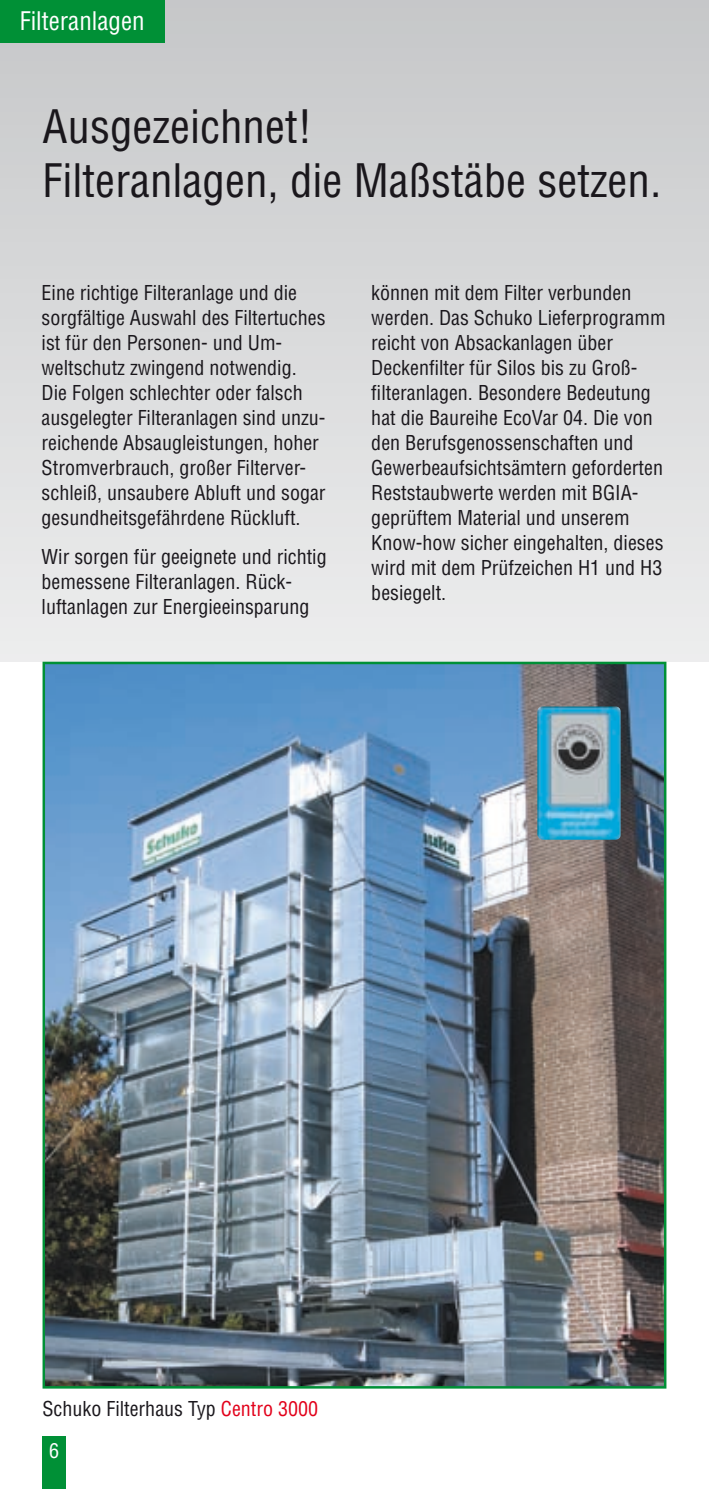
<style>
.page{position:relative;width:709px;height:1489px;background:#fff}
.page>*{position:absolute;margin:0;border:0;box-sizing:border-box;transform-origin:0 0}
.t1{font:condensed 45px/54px "Helvetica";color:#1a171c}
.t2{font:condensed 25px "Helvetica";color:#fff}
.t3{font:condensed 20px/25px "Helvetica";color:#1a171c}
.t4{font:condensed 20px "Helvetica";color:#fff}
.s1{color:#e2001a}
</style>
<div class="page">
<div style="left:43px;top:1436px;width:23px;height:52px;background:#009036"></div>
<div style="left:0;top:0;width:709px;height:661px;background:linear-gradient(to bottom,#c6c7c9,#edeeee)"></div>
<img style="left:46px;top:664px;width:617px;height:721px">
<div style="left:0;top:0;width:164px;height:43px;background:#009036"></div>
<img style="left:537px;top:706px;width:84px;height:133px">
<p class="t2" style="left:20px;top:5px;width:126px">Filteranlagen</p>
<h1 class="t1" style="left:43px;top:99px;width:620px">Ausgezeichnet!<br>Filteranlagen, die Maßstäbe setzen.</h1>
<p class="t3" style="left:42px;top:280px;width:285px">Eine richtige Filteranlage und die sorgfältige Auswahl des Filtertuches ist für den Personen- und Um&shy;weltschutz zwingend notwendig.<br>Die Folgen schlechter oder falsch ausgelegter Filteranlagen sind unzu&shy;reichende Absaugleistungen, hoher Stromverbrauch, großer Filterver&shy;schleiß, unsaubere Abluft und sogar gesundheitsgefährdene Rückluft.</p>
<p class="t3" style="left:42px;top:544px;width:286px">Wir sorgen für geeignete und richtig bemessene Filteranlagen. Rück&shy;luftanlagen zur Energieeinsparung</p>
<p class="t3" style="left:371px;top:280px;width:296px">können mit dem Filter verbunden werden. Das Schuko Lieferprogramm reicht von Absackanlagen über<br>Deckenfilter für Silos bis zu Groß&shy;filteranlagen. Besondere Bedeutung hat die Baureihe EcoVar 04. Die von den Berufsgenossenschaften und<br>Gewerbeaufsichtsämtern geforderten<br>Reststaubwerte werden mit BGIA&shy;geprüftem Material und unserem<br>Know-how sicher eingehalten, dieses wird mit dem Prüfzeichen H1 und H3 besiegelt.</p>
<p class="t3" style="left:43px;top:1395px;width:277px">Schuko Filterhaus Typ <span class="s1">Centro 3000</span></p>
<p class="t4" style="left:49px;top:1438px;width:11px">6</p>
</div>
